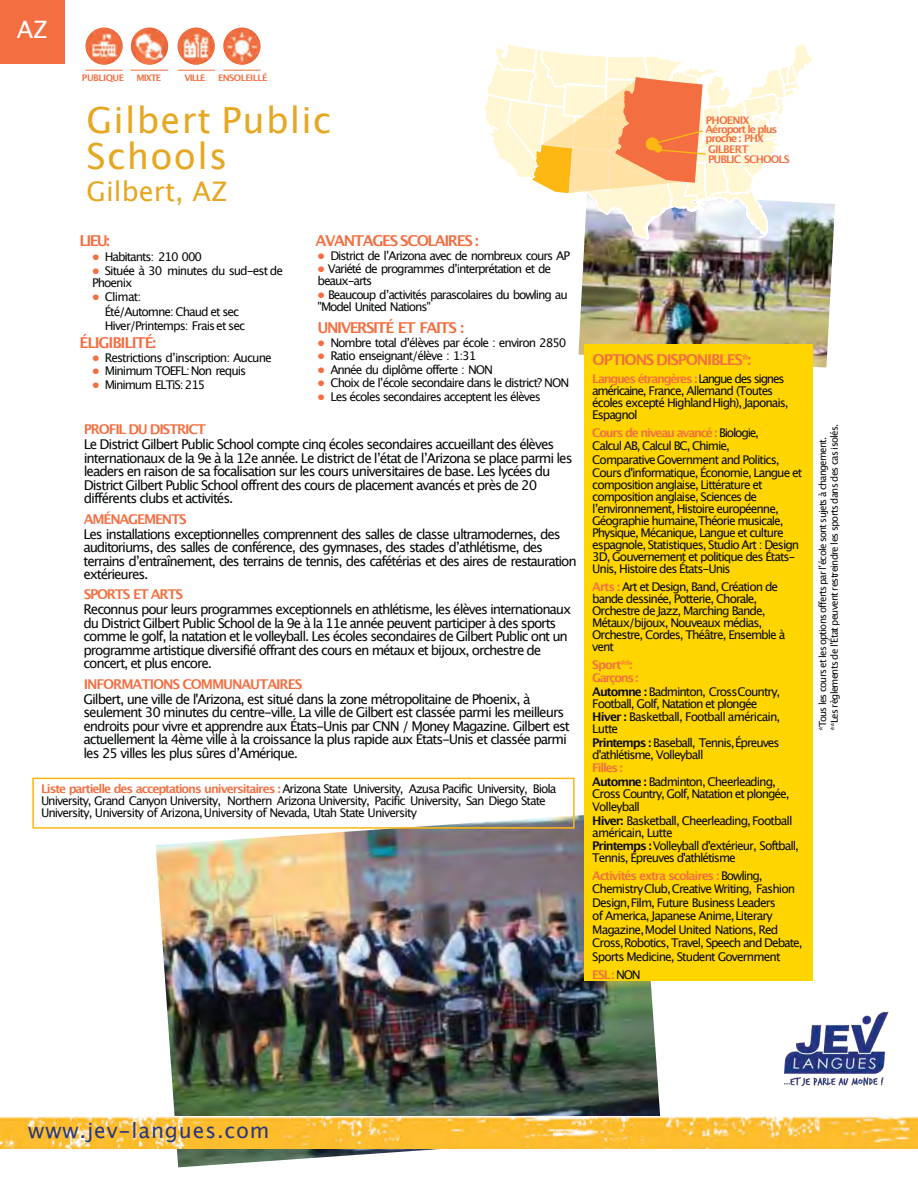
<style>
.page{position:relative;width:918px;height:1188px;background:#fff}
.page>*{position:absolute;margin:0;border:0;box-sizing:border-box;transform-origin:0 0}
.t1{font:36px/36px "Lucida Grande";letter-spacing:.03em;color:#e6a823}
.t2{font:27px "Lucida Grande";letter-spacing:.005em;color:#e6a823}
.t3{font:24px "Lucida Grande";color:#fff}
.t4{font:21px "Lucida Grande";letter-spacing:.04em;color:#28377e}
.t5{font:700 15px "Lucida Grande";letter-spacing:-.095em;color:#f36f42}
.t6{font:13.5px/13.5px "Lucida Grande";letter-spacing:-.08em;color:#080a0a}
.t7{font:700 13.5px "Lucida Grande";letter-spacing:-.09em;color:#f36f42}
.t8{font:12px/12px "Lucida Grande";letter-spacing:-.085em;color:#080a0a}
.t9{font:700 12px "Lucida Grande";color:#f36f42}
.t10{font:700 10.5px/9px "Lucida Grande";letter-spacing:-.09em;color:#f36f42}
.t11{font:9.75px/11.7px "Lucida Grande";letter-spacing:-.075em;color:#080a0a}
.t12{font:700 9px "Lucida Grande";letter-spacing:-.06em;color:#f36f42}
.s1{font-weight:700;color:#f36f42}
.s2{font-weight:700}
.s3{font-weight:400;color:#080a0a}
</style>
<div class="page">
<img style="left:156px;top:811px;width:505px;height:356px">
<img style="left:0;top:1116px;width:918px;height:32px">
<div style="left:0;top:0;width:65px;height:64px;background:#f36f42"></div>
<img style="left:578px;top:203px;width:257px;height:165px">
<div style="left:32px;top:778px;width:543px;height:51px;border:2px solid #fdb713"></div>
<div style="left:585px;top:344px;width:228px;height:637px;background:#ffd500"></div>
<svg style="left:484px;top:44px;width:332px;height:218px"></svg>
<img style="left:85px;top:27px;width:38px;height:38px;border-radius:50%">
<img style="left:131px;top:27px;width:37px;height:38px;border-radius:50%">
<img style="left:223px;top:27px;width:38px;height:38px;border-radius:50%">
<hr style="left:85px;top:70px;width:38px;height:1px;background:#f36f42">
<hr style="left:223px;top:70px;width:38px;height:1px;background:#f36f42">
<hr style="left:131px;top:70px;width:37px;height:1px;background:#f36f42">
<hr style="left:178px;top:70px;width:37px;height:1px;background:#f36f42">
<img style="left:178px;top:27px;width:37px;height:38px;border-radius:50%">
<img style="left:784px;top:1011px;width:105px;height:76px">
<h3 class="t3" style="left:17px;top:20px;width:32px">AZ</h3>
<p class="t12" style="left:82px;top:74px;width:44px">PUBLIQUE</p>
<p class="t12" style="left:137px;top:74px;width:26px">MIXTE</p>
<p class="t12" style="left:184px;top:74px;width:23px">VILLE</p>
<p class="t12" style="left:218px;top:74px;width:51px">ENSOLEILLÉ</p>
<h1 class="t1" style="left:86px;top:105px;width:246px">Gilbert Public<br>Schools</h1>
<h2 class="t2" style="left:86px;top:180px;width:143px">Gilbert, AZ</h2>
<p class="t5" style="left:80px;top:235px;width:32px">LIEU:</p>
<p class="t8" style="left:92px;top:251px;width:112px"><span class="s1">•</span> Habitants: 210 000</p>
<p class="t8" style="left:92px;top:266px;width:193px"><span class="s1">•</span> Située à 30 minutes du sud-est de<br>Phoenix</p>
<p class="t8" style="left:105px;top:291px;width:142px;line-height:14.4px;text-indent:-13px"><span class="s1">•</span> Climat:<br>Été/Automne: Chaud et sec<br>Hiver/Printemps: Frais et sec</p>
<p class="t5" style="left:80px;top:336px;width:78px">ÉLIGIBILITÉ:</p>
<p class="t8" style="left:92px;top:352px;width:181px"><span class="s1">•</span> Restrictions dʼinscription: Aucune</p>
<p class="t8" style="left:92px;top:366px;width:156px"><span class="s1">•</span> Minimum TOEFL: Non requis</p>
<p class="t8" style="left:92px;top:379px;width:115px"><span class="s1">•</span> Minimum ELTiS: 215</p>
<p class="t5" style="left:316px;top:235px;width:165px">AVANTAGES SCOLAIRES :</p>
<p class="t8" style="left:318px;top:250px;width:254px"><span class="s1">•</span> District de lʼArizona avec de nombreux cours AP</p>
<p class="t8" style="left:318px;top:264px;width:235px"><span class="s1">•</span> Variété de programmes dʼinterprétation et de beaux-arts</p>
<p class="t8" style="left:318px;top:289px;width:252px"><span class="s1">•</span> Beaucoup dʼactivités parascolaires du bowling au "Model United Nations"</p>
<p class="t5" style="left:318px;top:322px;width:148px">UNIVERSITÉ ET FAITS :</p>
<p class="t8" style="left:318px;top:337px;width:250px"><span class="s1">•</span> Nombre total dʼélèves par école : environ 2850</p>
<p class="t8" style="left:318px;top:351px;width:160px"><span class="s1">•</span> Ratio enseignant/élève : 1:31</p>
<p class="t8" style="left:318px;top:364px;width:177px"><span class="s1">•</span> Année du diplôme offerte : NON</p>
<p class="t8" style="left:318px;top:378px;width:253px"><span class="s1">•</span> Choix de lʼécole secondaire dans le district? NON</p>
<p class="t8" style="left:318px;top:391px;width:225px"><span class="s1">•</span> Les écoles secondaires acceptent les élèves</p>
<p class="t7" style="left:84px;top:423px;width:124px">PROFIL DU DISTRICT</p>
<p class="t6" style="left:84px;top:438px;width:490px">Le District Gilbert Public School compte cinq écoles secondaires accueillant des élèves internationaux de la 9e à la 12e année. Le district de lʼétat de lʼArizona se place parmi les leaders en raison de sa focalisation sur les cours universitaires de base. Les lycées du District Gilbert Public School offrent des cours de placement avancés et près de 20 différents clubs et activités.</p>
<p class="t7" style="left:84px;top:513px;width:105px">AMÉNAGEMENTS</p>
<p class="t6" style="left:84px;top:528px;width:495px">Les installations exceptionnelles comprennent des salles de classe ultramodernes, des auditoriums, des salles de conférence, des gymnases, des stades dʼathlétisme, des terrains dʼentraînement, des terrains de tennis, des cafétérias et des aires de restauration extérieures.</p>
<p class="t7" style="left:84px;top:589px;width:101px">SPORTS ET ARTS</p>
<p class="t6" style="left:84px;top:604px;width:489px">Reconnus pour leurs programmes exceptionnels en athlétisme, les élèves internationaux du District Gilbert Public School de la 9e à la 11e année peuvent participer à des sports comme le golf, la natation et le volleyball. Les écoles secondaires de Gilbert Public ont un programme artistique diversifié offrant des cours en métaux et bijoux, orchestre de concert, et plus encore.</p>
<p class="t7" style="left:84px;top:678px;width:220px">INFORMATIONS COMMUNAUTAIRES</p>
<p class="t6" style="left:84px;top:693px;width:488px">Gilbert, une ville de l'Arizona, est situé dans la zone métropolitaine de Phoenix, à seulement 30 minutes du centre-ville. La ville de Gilbert est classée parmi les meilleurs endroits pour vivre et apprendre aux États-Unis par CNN / Money Magazine. Gilbert est actuellement la 4ème ville à la croissance la plus rapide aux États-Unis et classée parmi les 25 villes les plus sûres dʼAmérique.</p>
<p class="t8" style="left:41px;top:784px;width:517px"><span class="s1">Liste partielle des acceptations universitaires :</span> Arizona State University, Azusa Pacific University, Biola<br>University, Grand Canyon University, Northern Arizona University, Pacific University, San Diego State<br>University, University of Arizona, University of Nevada, Utah State University</p>
<p class="t10" style="left:706px;top:117px;width:73px">PHOENIX<br>Aéroport le plus proche : PHX</p>
<p class="t10" style="left:708px;top:145px;width:83px;line-height:10.1px">GILBERT<br>PUBLIC SCHOOLS</p>
<p class="t5" style="left:593px;top:353px;width:160px">OPTIONS DISPONIBLES*:</p>
<p class="t8" style="left:592px;top:373px;width:198px"><span class="s1">Langues étrangères :</span> Langue des signes américaine, France, Allemand (Toutes écoles excepté HighlandHigh), Japonais,<br>Espagnol</p>
<p class="t8" style="left:592px;top:426px;width:211px;line-height:13.5px"><span class="s1">Cours de niveau avancé :</span> Biologie,<br>Calcul AB, Calcul BC, Chimie,<br>Comparative Government and Politics, Cours d'informatique, Économie, Langue et</p>
<p class="t8" style="left:592px;top:480px;width:209px">composition anglaise, Littérature et composition anglaise, Sciences de lʼenvironnement, Histoire européenne, Géographie humaine,Théorie musicale, Physique, Mécanique, Langue et culture espagnole, Statistiques, Studio Art : Design 3D, Gouvernement et politique des États-Unis, Histoire des États-Unis</p>
<p class="t8" style="left:592px;top:581px;width:194px"><span class="s1">Arts :</span> Art et Design, Band, Création de bande dessinée, Potterie, Chorale,<br>Orchestre de Jazz, Marching Bande,<br>Métaux/bijoux, Nouveaux médias,<br>Orchestre, Cordes, Théâtre, Ensemble à vent</p>
<p class="t8" style="left:592px;top:658px;width:190px;line-height:13.5px"><span class="s1">Sport**:<br>Garçons :<br></span><span class="s2">Automne :</span> Badminton, CrossCountry,</p>
<p class="t8" style="left:592px;top:697px;width:190px;line-height:13.5px">Football, Golf, Natation et plongée<br><span class="s2">Hiver :</span> Basketball, Football américain,</p>
<p class="t8" style="left:592px;top:723px;width:189px;line-height:13.5px">Lutte<br><span class="s2">Printemps :</span> Baseball, Tennis,Épreuves</p>
<p class="t8" style="left:592px;top:749px;width:113px">d'athlétisme, Volleyball</p>
<p class="t8" style="left:592px;top:762px;width:185px;line-height:13.5px"><span class="s1">Filles :<br></span><span class="s2">Automne :</span> Badminton, Cheerleading,</p>
<p class="t8" style="left:592px;top:787px;width:202px;line-height:13.5px">Cross Country, Golf, Natation et plongée,<br>Volleyball<br><span class="s2">Hiver:</span> Basketball, Cheerleading, Football</p>
<p class="t8" style="left:592px;top:826px;width:208px;line-height:13.5px">américain, Lutte<br><span class="s2">Printemps :</span>Volleyball d'extérieur, Softball,</p>
<p class="t8" style="left:592px;top:850px;width:172px;line-height:17.7px">Tennis, Épreuves d'athlétisme<br><span class="s1">Activités extra scolaires :</span> Bowling,</p>
<p class="t8" style="left:592px;top:883px;width:212px;line-height:13.5px">Chemistry Club,Creative Writing, Fashion Design,Film, Future Business Leaders<br>of America, Japanese Anime,Literary Magazine,Model United Nations, Red Cross,Robotics, Travel, Speech and Debate, Sports Medicine, Student Government</p>
<p class="t9" style="left:592px;top:969px;width:50px">ESL: <span class="s3">NON</span></p>
<p class="t11" style="left:817px;top:731px;width:309px;rotate:-90deg">*Tous les cours et les options offerts par lʼécole sont sujets à changement. **Les règlements de lʼÉtat peuvent restreindre les sports dans des cas isolés.</p>
<h3 class="t4" style="left:28px;top:1122px;width:243px">www.jev-langues.com</h3>
</div>
